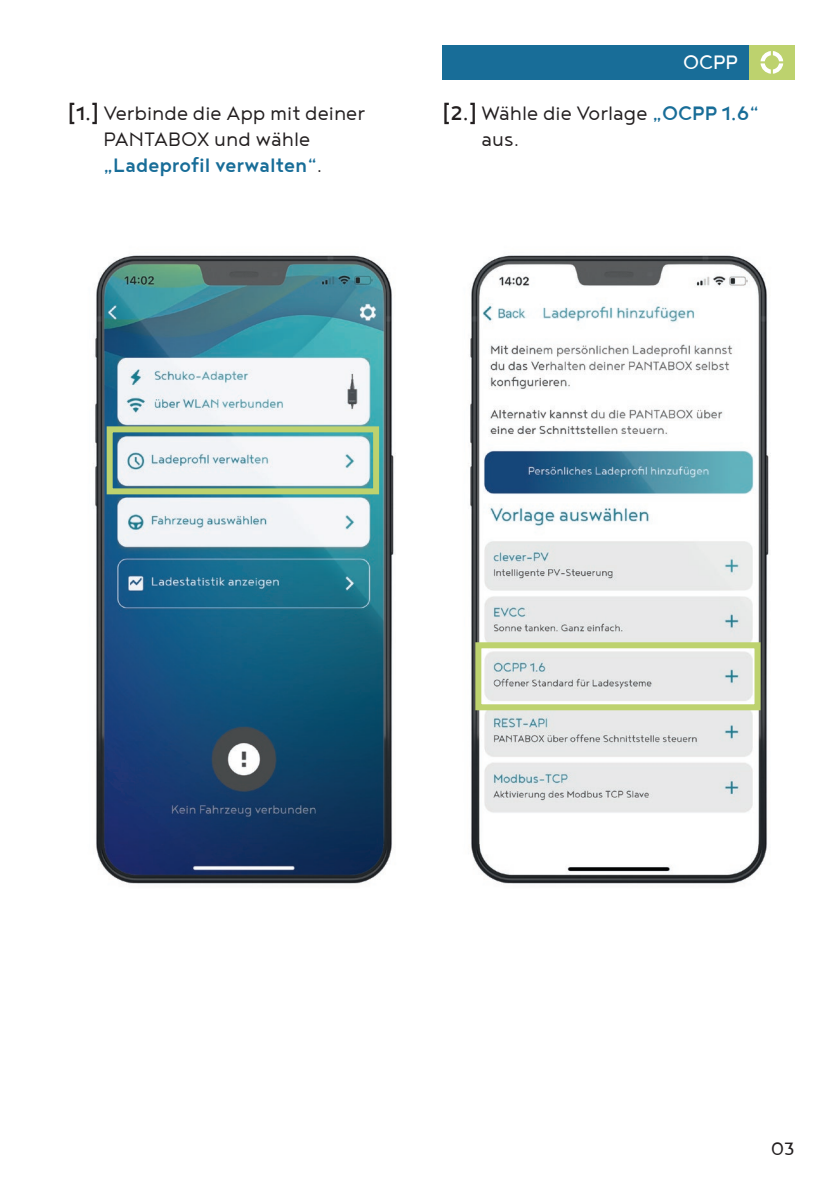
<style>
.page{position:relative;width:840px;height:1191px;background:#fff}
.page>*{position:absolute;margin:0;border:0;box-sizing:border-box;transform-origin:0 0}
.t1{font:300 24px/26px "Noyh";color:#231f20}
.t2{font:24px "Noyh";color:#fff}
.t3{font:22px "Noyh";color:#231f20}
.s1{font-weight:500}
.s2{font-weight:500;color:#186d98}
</style>
<div class="page">
<div style="left:748px;top:45px;width:46px;height:34px;background:#bdd26e"></div>
<svg style="left:760px;top:51px;width:22px;height:23px"></svg>
<div style="left:442px;top:45px;width:306px;height:34px;background:#186d98"></div>
<img style="left:93px;top:255px;width:303px;height:629px">
<img style="left:468px;top:255px;width:303px;height:629px">
<div style="left:107px;top:426px;width:272px;height:68px;border:6px solid #bdd26e"></div>
<div style="left:475px;top:642px;width:285px;height:68px;border:6px solid #bdd26e"></div>
<p class="t2" style="left:682px;top:49px;width:56px">OCPP</p>
<p class="t1" style="left:104px;top:100px;width:263px;text-indent:-35px"><span class="s1">[1.]</span> Verbinde die App mit deiner<br>PANTABOX und wähle <span class="s2">„Ladeprofil verwalten“</span>.</p>
<p class="t1" style="left:481px;top:100px;width:279px;text-indent:-39px"><span class="s1">[2.]</span> Wähle die Vorlage <span class="s2">„OCPP 1.6“ </span>aus.</p>
<p class="t3" style="left:770px;top:1136px;width:25px">03</p>
</div>
